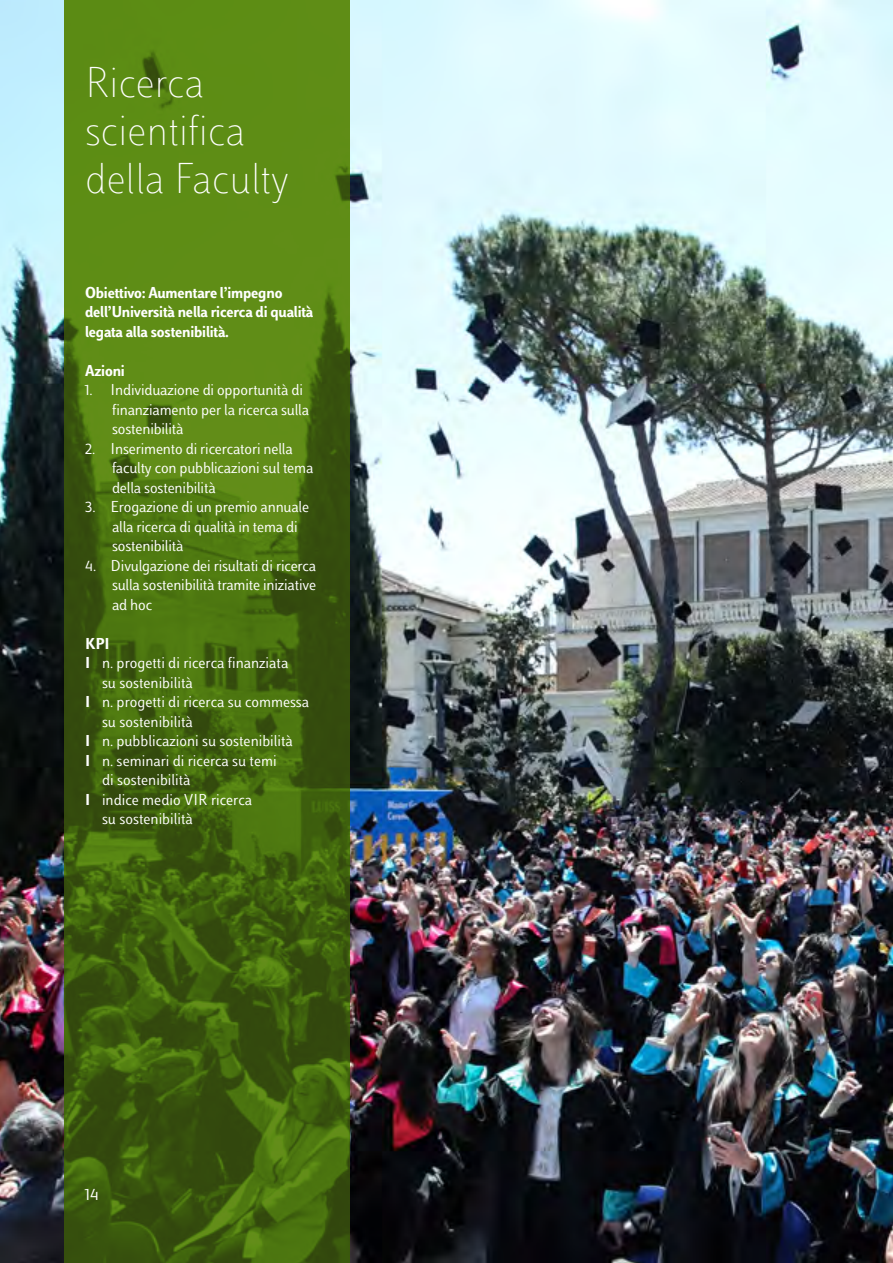
<style>
.page{position:relative;width:893px;height:1263px;background:#fff}
.page>*{position:absolute;margin:0;border:0;box-sizing:border-box;transform-origin:0 0}
.t1{font:45px/48px "Luiss Sans Thin Sans";color:#fff}
.t2{font:18px "Luiss Sans";color:#fff}
.t3{font:16.5px/19.5px "Luiss Sans";letter-spacing:-.01em;color:#fff}
.t4{font:700 16.5px/19.5px "Luiss Sans";letter-spacing:-.01em;color:#fff}
.s1{font-weight:700}
</style>
<div class="page">
<img style="left:0;top:0;width:893px;height:1263px">
<svg style="left:64px;top:0;width:286px;height:1263px;background:#4a7010"></svg>
<h1 class="t1" style="left:85px;top:58px;width:205px">Ricerca scientifica della Faculty</h1>
<p class="t4" style="left:85px;top:282px;width:230px">Obiettivo: Aumentare l’impegno dell’Università nella ricerca di qualità legata alla sostenibilità.</p>
<p class="t4" style="left:85px;top:360px;width:41px">Azioni</p>
<p class="t3" style="left:112px;top:380px;width:199px;text-indent:-27px">1. Individuazione di opportunità di finanziamento per la ricerca sulla sostenibilità</p>
<p class="t3" style="left:112px;top:439px;width:203px;text-indent:-27px">2. Inserimento di ricercatori nella faculty con pubblicazioni sul tema della sostenibilità</p>
<p class="t3" style="left:112px;top:497px;width:199px;text-indent:-27px">3. Erogazione di un premio annuale alla ricerca di qualità in tema di sostenibilità</p>
<p class="t3" style="left:112px;top:556px;width:206px;text-align:justify;text-indent:-27px">4. Divulgazione dei risultati di ricerca sulla sostenibilità tramite iniziative ad hoc</p>
<p class="t4" style="left:85px;top:633px;width:23px">KPI</p>
<p class="t3" style="left:85px;top:653px;width:205px"><span class="s1">I</span> n. progetti di ricerca finanziata</p>
<p class="t3" style="left:102px;top:673px;width:92px">su sostenibilità</p>
<p class="t3" style="left:85px;top:692px;width:226px"><span class="s1">I</span> n. progetti di ricerca su commessa</p>
<p class="t3" style="left:102px;top:712px;width:92px">su sostenibilità</p>
<p class="t3" style="left:85px;top:731px;width:209px"><span class="s1">I</span> n. pubblicazioni su sostenibilità</p>
<p class="t3" style="left:85px;top:751px;width:193px"><span class="s1">I</span> n. seminari di ricerca su temi</p>
<p class="t3" style="left:102px;top:770px;width:90px">di sostenibilità</p>
<p class="t3" style="left:85px;top:790px;width:169px"><span class="s1">I</span> indice medio VIR ricerca</p>
<p class="t3" style="left:102px;top:809px;width:92px">su sostenibilità</p>
<p class="t2" style="left:85px;top:1183px;width:16px">14</p>
</div>
